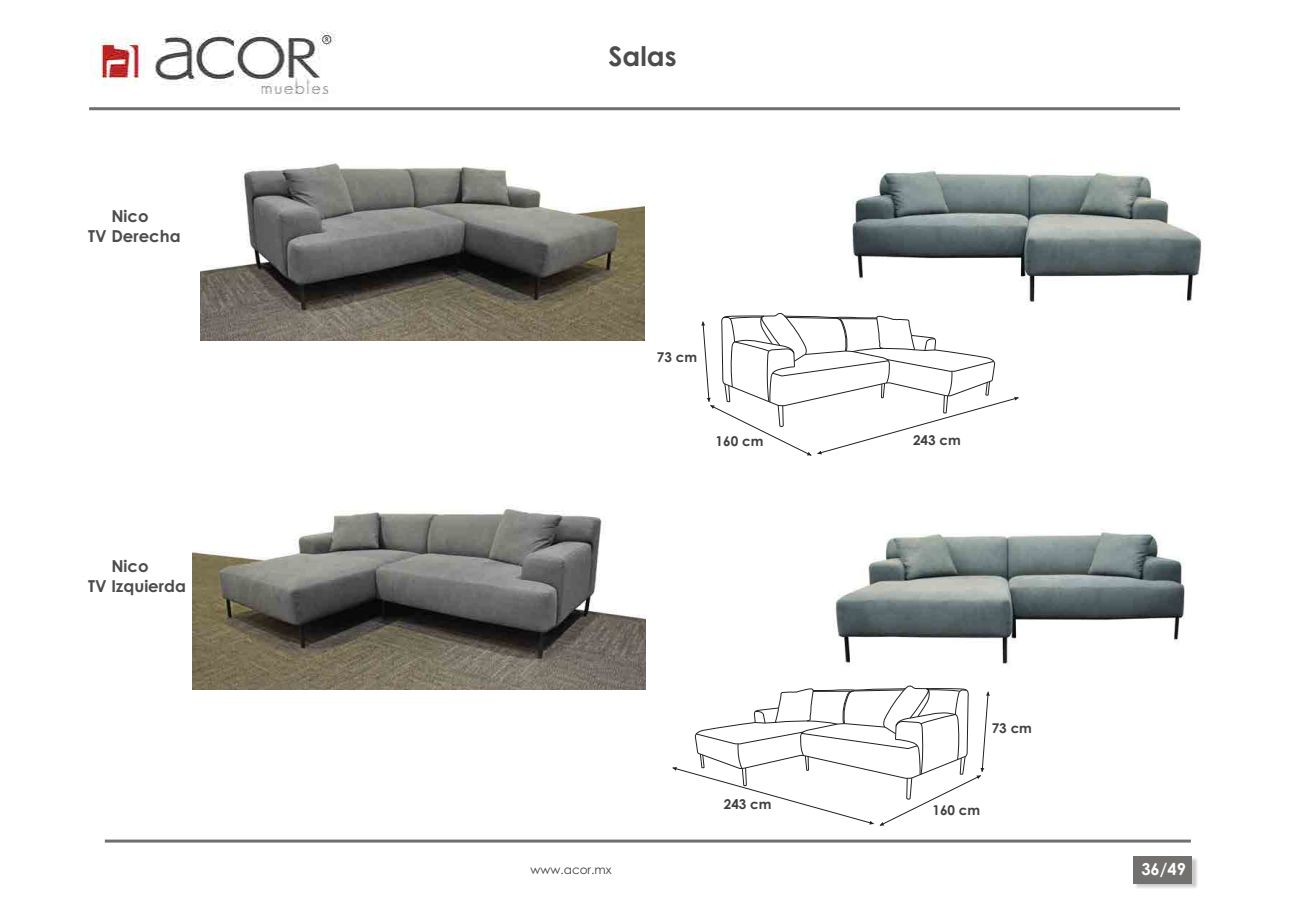
<style>
.page{position:relative;width:1290px;height:920px;background:#fff}
.page>*{position:absolute;margin:0;border:0;box-sizing:border-box;transform-origin:0 0}
.t1{font:700 27px "Century Gothic";color:#4c4c4c}
.t2{font:700 16.5px/20px "Century Gothic";color:#4c4c4c;text-align:center}
.t3{font:700 16.5px "Century Gothic";color:#fff}
.t4{font:700 13.5px "Century Gothic";color:#404041}
.t5{font:12px "Century Gothic";color:#404041}
</style>
<div class="page">
<img style="left:833px;top:529px;width:352px;height:138px">
<img style="left:830px;top:110px;width:374px;height:195px">
<img style="left:201px;top:110px;width:444px;height:230px">
<img style="left:91px;top:30px;width:255px;height:91px">
<img style="left:1136px;top:858px;width:61px;height:30px">
<div style="left:1133px;top:856px;width:58px;height:28px;background:#737070"></div>
<hr style="left:89px;top:107px;width:1091px;height:3px;background:#6d6f71">
<hr style="left:105px;top:840px;width:1086px;height:3px;background:#6d6f71">
<img style="left:192px;top:505px;width:453px;height:184px">
<svg style="left:701px;top:313px;width:318px;height:143px"></svg>
<svg style="left:672px;top:685px;width:318px;height:141px"></svg>
<p class="t2" style="left:88px;top:207px;width:94px">Nico<br>TV Derecha</p>
<p class="t2" style="left:88px;top:557px;width:99px;text-align:left;text-indent:23px">Nico<br>TV Izquierda</p>
<h1 class="t1" style="left:608px;top:46px;width:70px">Salas</h1>
<p class="t4" style="left:657px;top:352px;width:42px">73 cm</p>
<p class="t4" style="left:715px;top:436px;width:49px">160 cm</p>
<p class="t4" style="left:913px;top:435px;width:49px">243 cm</p>
<p class="t4" style="left:724px;top:798px;width:49px">243 cm</p>
<p class="t4" style="left:992px;top:723px;width:42px">73 cm</p>
<p class="t4" style="left:932px;top:805px;width:49px">160 cm</p>
<p class="t5" style="left:530px;top:865px;width:83px">www.acor.mx</p>
<p class="t3" style="left:1141px;top:862px;width:46px">36/49</p>
</div>
